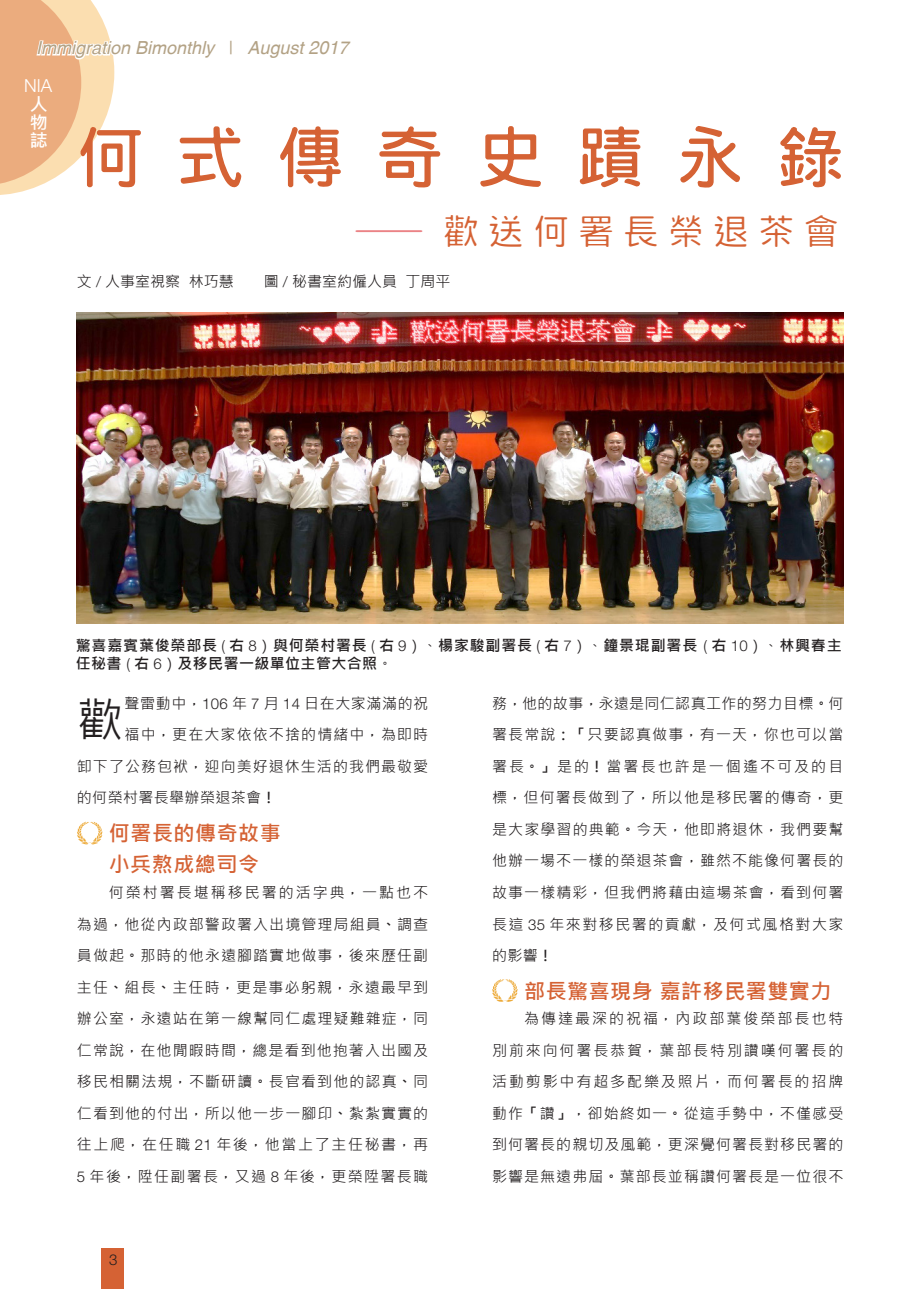
<style>
.page{position:relative;width:919px;height:1289px;background:#fff}
.page>*{position:absolute;margin:0;border:0;box-sizing:border-box;transform-origin:0 0}
.t1{font:300 67.5px "Han Wang Hei";letter-spacing:.48em;color:#d56234}
.t2{font:46.5px "Microsoft Jheng Hei";color:#231f20}
.t3{font:300 36px "Han Wang Hei";letter-spacing:.25em;color:#d56234}
.t4{font:700 21px "Microsoft Jheng Hei";letter-spacing:.025em;color:#d56234}
.t5{font:italic 18px "Helvetica cyr";color:#b3a285}
.t6{font:300 18px "Helvetica Neue LT Pro";color:#fff}
.t7{font:700 18px/18px "Microsoft Jheng Hei";color:#fff;text-align:justify}
.t8{font:15px/31.5px "Microsoft Jheng Hei";letter-spacing:.07em;color:#231f20;text-align:justify}
.t9{font:700 15px/18px "Microsoft Jheng Hei";letter-spacing:.05em;color:#231f20}
.t10{font:15px "Microsoft Jheng Hei";color:#231f20}
.t11{font:15px "Microsoft Jheng Hei";letter-spacing:.04em;color:#231f20}
.t12{font:15px "Microsoft Jheng Hei";letter-spacing:.025em;color:#231f20}
.t13{font:300 15px "Helvetica Neue LT Pro";color:#231f20}
.s1{font-weight:700;font-style:normal}
.s2{color:#eb8386}
.s3{font-family:"Helvetica Neue LT Pro";font-weight:300}
.s4{font-weight:400}
.s5{font-weight:700}
</style>
<div class="page">
<div style="left:101px;top:1248px;width:23px;height:40px;background:#d56234"></div>
<svg style="left:77px;top:821px;width:26px;height:24px"></svg>
<svg style="left:0;top:0;width:341px;height:195px"></svg>
<svg style="left:379px;top:126px;width:62px;height:62px"></svg>
<svg style="left:480px;top:126px;width:61px;height:61px"></svg>
<svg style="left:579px;top:126px;width:62px;height:62px"></svg>
<svg style="left:680px;top:126px;width:59px;height:62px"></svg>
<svg style="left:780px;top:127px;width:61px;height:61px"></svg>
<img style="left:77px;top:312px;width:766px;height:311px">
<p class="t5" style="left:36px;top:38px;width:314px">Immigration Bimonthly <span class="s1">|</span> August 2017</p>
<p class="t6" style="left:24px;top:75px;width:30px">NIA</p>
<p class="t7" style="left:30px;top:95px;width:19px">人物誌</p>
<p class="t1" style="left:76px;top:122px;width:768px">何式傳奇史蹟永錄</p>
<p class="t3" style="left:353px;top:212px;width:488px"><span class="s2">—</span>歡送何署長榮退茶會</p>
<p class="t10" style="left:77px;top:272px;width:375px">文 <span class="s3">/</span> 人事室視察 林巧慧　　圖 <span class="s3">/</span> 秘書室約僱人員 丁周平</p>
<p class="t9" style="left:76px;top:636px;width:767px">驚喜嘉賓葉俊榮部長 <span class="s3">(</span> 右 <span class="s3">8</span><span class="s4">）</span>與何榮村署長 <span class="s3">(</span> 右 <span class="s3">9</span><span class="s4">）、</span>楊家駿副署長 <span class="s3">(</span> 右 <span class="s3">7</span><span class="s4">）、</span>鐘景琨副署長 <span class="s3">(</span> 右 <span class="s3">10</span><span class="s4">）、</span>林興春主任秘書 <span class="s3">(</span> 右 <span class="s3">6</span><span class="s4">）</span>及移民署一級單位主管大合照<span class="s4">。</span></p>
<p class="t2" style="left:77px;top:690px;width:48px">歡</p>
<p class="t11" style="left:125px;top:694px;width:305px">聲雷動中<span class="s5">，</span><span class="s3">106</span> 年 <span class="s3">7</span> 月 <span class="s3">14</span> 日在大家滿滿的祝</p>
<p class="t8" style="left:125px;top:719px;width:305px">福中<span class="s5">，</span>更在大家依依不捨的情緒中<span class="s5">，</span>為即時</p>
<p class="t8" style="left:77px;top:750px;width:353px">卸下了公務包袱<span class="s5">，</span>迎向美好退休生活的我們最敬愛</p>
<p class="t12" style="left:77px;top:788px;width:201px">的何榮村署長舉辦榮退茶會<span class="s5">！</span></p>
<p class="t4" style="left:109px;top:820px;width:173px">何署長的傳奇故事</p>
<p class="t4" style="left:109px;top:851px;width:152px">小兵熬成總司令</p>
<p class="t8" style="left:77px;top:876px;width:353px;text-indent:32px">何榮村署長堪稱移民署的活字典<span class="s5">，</span>一點也不為過<span class="s5">，</span>他從內政部警政署入出境管理局組員<span class="s5">、</span>調查員做起<span class="s5">。</span>那時的他永遠腳踏實地做事<span class="s5">，</span>後來歷任副主任<span class="s5">、</span>組長<span class="s5">、</span>主任時<span class="s5">，</span>更是事必躬親<span class="s5">，</span>永遠最早到辦公室<span class="s5">，</span>永遠站在第一線幫同仁處理疑難雜症<span class="s5">，</span>同仁常說<span class="s5">，</span>在他閒暇時間<span class="s5">，</span>總是看到他抱著入出國及移民相關法規<span class="s5">，</span>不斷研讀<span class="s5">。</span>長官看到他的認真<span class="s5">、</span>同仁看到他的付出<span class="s5">，</span>所以他一步一腳印<span class="s5">、</span>紮紮實實的往上爬<span class="s5">，</span>在任職 <span class="s3">21</span> 年後<span class="s5">，</span>他當上了主任秘書<span class="s5">，</span>再<span class="s3">5</span> 年後<span class="s5">，</span>陞任副署長<span class="s5">，</span>又過 <span class="s3">8</span> 年後<span class="s5">，</span>更榮陞署長職</p>
<p class="t13" style="left:109px;top:1250px;width:10px">3</p>
<p class="t8" style="left:492px;top:687px;width:353px">務<span class="s5">，</span>他的故事<span class="s5">，</span>永遠是同仁認真工作的努力目標<span class="s5">。</span>何署長常說<span class="s5">：「</span>只要認真做事<span class="s5">，</span>有一天<span class="s5">，</span>你也可以當署長<span class="s5">。」</span>是的<span class="s5">！</span>當署長也許是一個遙不可及的目標<span class="s5">，</span>但何署長做到了<span class="s5">，</span>所以他是移民署的傳奇<span class="s5">，</span>更是大家學習的典範<span class="s5">。</span>今天<span class="s5">，</span>他即將退休<span class="s5">，</span>我們要幫他辦一場不一樣的榮退茶會<span class="s5">，</span>雖然不能像何署長的故事一樣精彩<span class="s5">，</span>但我們將藉由這場茶會<span class="s5">，</span>看到何署長這 <span class="s3">35</span> 年來對移民署的貢獻<span class="s5">，</span>及何式風格對大家的影響<span class="s5">！</span></p>
<p class="t4" style="left:524px;top:977px;width:309px">部長驚喜現身嘉許移民署雙實力</p>
<p class="t8" style="left:492px;top:1002px;width:353px;text-indent:32px">為傳達最深的祝福<span class="s5">，</span>內政部葉俊榮部長也特別前來向何署長恭賀<span class="s5">，</span>葉部長特別讚嘆何署長的活動剪影中有超多配樂及照片<span class="s5">，</span>而何署長的招牌動作<span class="s5">「</span>讚<span class="s5">」，</span>卻始終如一<span class="s5">。</span>從這手勢中<span class="s5">，</span>不僅感受到何署長的親切及風範<span class="s5">，</span>更深覺何署長對移民署的影響是無遠弗屆<span class="s5">。</span>葉部長並稱讚何署長是一位很不</p>
</div>
